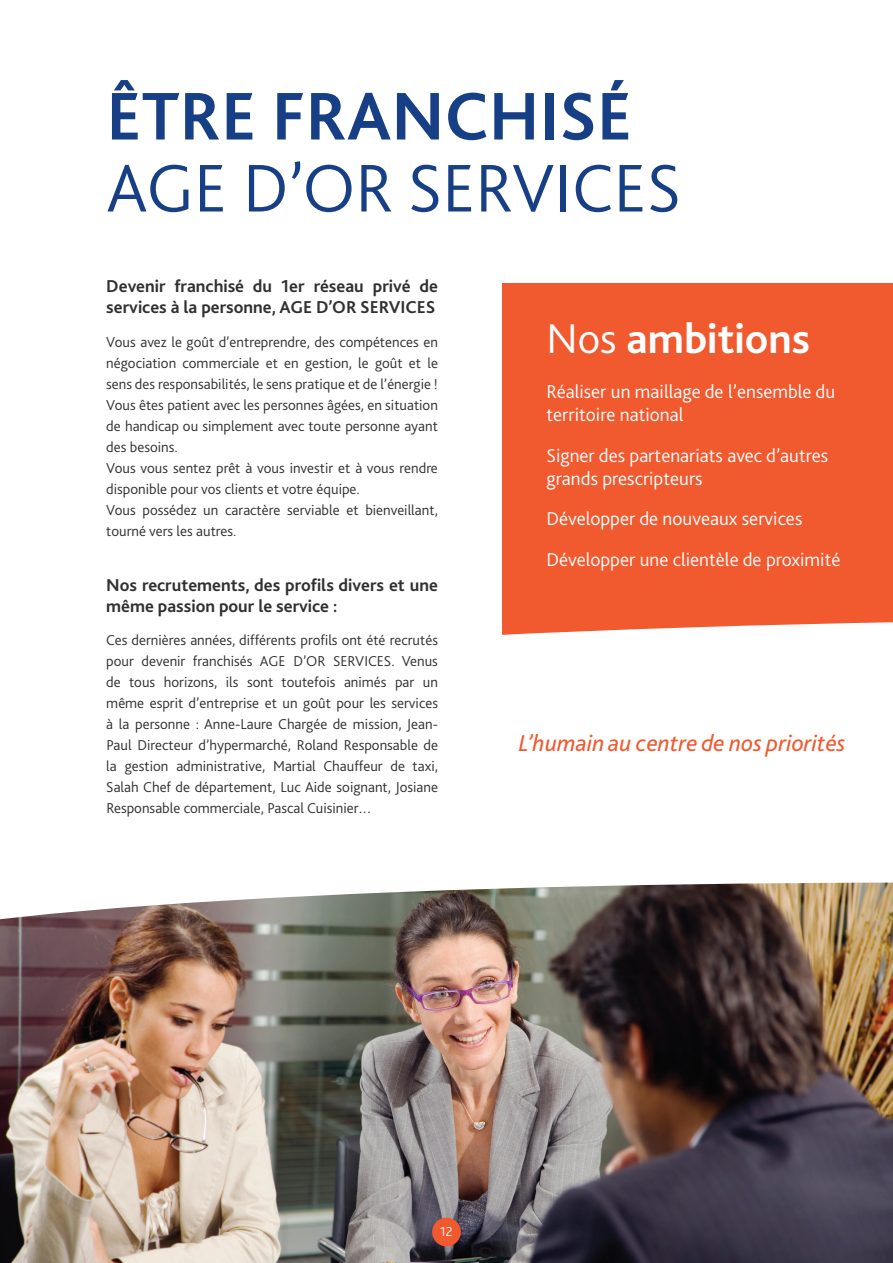
<style>
.page{position:relative;width:893px;height:1263px;background:#fff}
.page>*{position:absolute;margin:0;border:0;box-sizing:border-box;transform-origin:0 0}
.t1{font:300 70.5px "Bliss 2";letter-spacing:.055em;color:#173f85}
.t2{font:700 70.5px "Bliss 2";color:#173f85}
.t3{font:700 43.5px "Bliss 2";color:#fff}
.t4{font:italic 24px "Bliss 2";color:#f1592f}
.t5{font:300 19.5px/23.4px "Bliss 2";color:#fff}
.t6{font:700 18px/21px "Bliss 2";color:#312f30}
.t7{font:300 15px/21px "Bliss 2";color:#312f30}
.t8{font:300 13.5px "Bliss 2";color:#fff}
.s1{font-weight:300}
</style>
<div class="page">
<img style="left:0;top:960px;width:893px;height:303px">
<div style="left:502px;top:283px;width:391px;height:394px;background:#f1592f"></div>
<svg style="left:502px;top:622px;width:391px;height:55px;background:#fdeee9"></svg>
<img style="left:0;top:882px;width:893px;height:78px">
<div style="left:432px;top:1218px;width:29px;height:28px;background:#f1592f;border-radius:50%"></div>
<h1 class="t2" style="left:106px;top:72px;width:527px">être franch isé</h1>
<h1 class="t1" style="left:106px;top:144px;width:568px">age d’or services</h1>
<p class="t6" style="left:106px;top:275px;width:333px">Devenir franchisé du 1er réseau privé de services à la personne, Age d’Or Servic es</p>
<p class="t7" style="left:106px;top:331px;width:333px">Vous avez le goût d’entreprendre, des compétences en négociation commerciale et en gestion, le goût et le sens des responsabilités, le sens pratique et de l’énergie !<br>Vous êtes patient avec les personnes âgées, en situation de handicap ou simplement avec toute personne ayant des besoins.<br>Vous vous sentez prêt à vous investir et à vous rendre disponible pour vos clients et votre équipe.<br>Vous possédez un caractère serviable et bienveillant, tourné vers les autres.</p>
<p class="t6" style="left:106px;top:574px;width:333px">N os recrutements, des profils divers et une même passion pour le service :</p>
<p class="t7" style="left:106px;top:630px;width:333px;text-align:justify">Ces dernières années, différents profils ont été recrutés pour devenir franchisés Age d’Or Services. Venus de tous horizons, ils sont toutefois animés par un même esprit d’entreprise et un goût pour les services à la personne : Anne-Laure Chargée de mission, Jean-Paul Directeur d’hypermarché, Roland Responsable de la gestion administrative, M artial Chauffeur de taxi, Salah Chef de département, Luc Aide soignant, Josiane Responsable commerciale, Pascal Cuisinier…</p>
<h2 class="t3" style="left:546px;top:312px;width:265px"><span class="s1">Nos</span> ambitions</h2>
<h3 class="t5" style="left:546px;top:379px;width:290px">Réaliser un maillage de l’ensemble du territoire national</h3>
<h3 class="t5" style="left:546px;top:443px;width:283px">Signer des partenariats avec d’autres grands prescripteurs</h3>
<h3 class="t5" style="left:546px;top:499px;width:295px;line-height:40.3px">Développer de nouveaux services<br>Développer une clientèle de proximité</h3>
<h3 class="t4" style="left:519px;top:728px;width:328px">L’humain au centre de nos priorités</h3>
<p class="t8" style="left:440px;top:1223px;width:14px">12</p>
</div>
